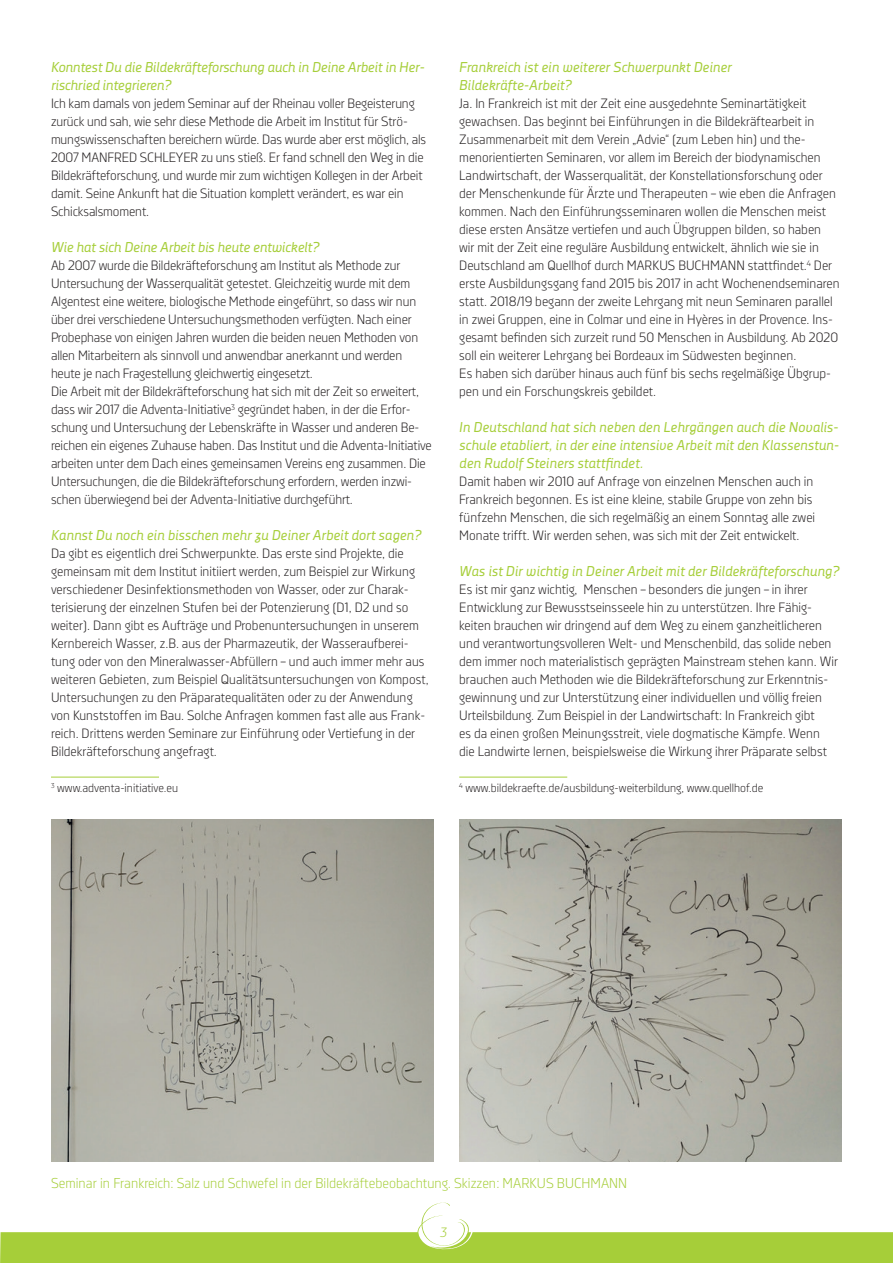
<style>
.page{position:relative;width:893px;height:1263px;background:#fff}
.page>*{position:absolute;margin:0;border:0;box-sizing:border-box;transform-origin:0 0}
.t1{font:italic 14.25px/18px "Decima Nova";color:#a6ce39}
.t2{font:14.25px "Decima Nova Lt";color:#a6ce39}
.t3{font:13.5px/18px "Decima Nova Lt";color:#231f20}
.t4{font:italic 13.5px "Decima Nova Lt";color:#a6ce39}
.t5{font:12px "Decima Nova Lt";color:#231f20}
</style>
<div class="page">
<svg style="left:0;top:1202px;width:893px;height:61px"></svg>
<hr style="left:51px;top:777px;width:108px;height:1px;background:#a6ce39">
<hr style="left:459px;top:777px;width:108px;height:1px;background:#a6ce39">
<img style="left:459px;top:820px;width:383px;height:342px">
<img style="left:51px;top:820px;width:383px;height:342px">
<p class="t1" style="left:51px;top:58px;width:375px">Konntest Du die Bildekräfteforschung auch in Deine Arbeit in Her&shy;rischried integrieren?</p>
<p class="t3" style="left:51px;top:94px;width:377px">Ich kam damals von jedem Seminar auf der Rheinau voller Begeisterung zurück und sah, wie sehr diese Methode die Arbeit im Institut für Strö&shy;mungswissenschaften bereichern würde. Das wurde aber erst möglich, als 2007 MANFRED SCHLEYER zu uns stieß. Er fand schnell den Weg in die Bildekräfteforschung, und wurde mir zum wichtigen Kollegen in der Arbeit damit. Seine Ankunft hat die Situation komplett verändert, es war ein Schicksalsmoment.</p>
<p class="t1" style="left:51px;top:238px;width:270px">Wie hat sich Deine Arbeit bis heute entwickelt?</p>
<p class="t3" style="left:51px;top:256px;width:382px">Ab 2007 wurde die Bildekräfteforschung am Institut als Methode zur Untersuchung der Wasserqualität getestet. Gleichzeitig wurde mit dem Algentest eine weitere, biologische Methode eingeführt, so dass wir nun über drei verschiedene Untersuchungsmethoden verfügten. Nach einer Probephase von einigen Jahren wurden die beiden neuen Methoden von allen Mitarbeitern als sinnvoll und anwendbar anerkannt und werden heute je nach Fragestellung gleichwertig eingesetzt.<br>Die Arbeit mit der Bildekräfteforschung hat sich mit der Zeit so erweitert, dass wir 2017 die Adventa-Initiative<sup>3</sup> gegründet haben, in der die Erfor&shy;schung und Untersuchung der Lebenskräfte in Wasser und anderen Be&shy;reichen ein eigenes Zuhause haben. Das Institut und die Adventa-Initiative arbeiten unter dem Dach eines gemeinsamen Vereins eng zusammen. Die Untersuchungen, die die Bildekräfteforschung erfordern, werden inzwi&shy;schen überwiegend bei der Adventa-Initiative durchgeführt.</p>
<p class="t1" style="left:51px;top:526px;width:372px">Kannst Du noch ein bisschen mehr zu Deiner Arbeit dort sagen?</p>
<p class="t3" style="left:51px;top:544px;width:379px">Da gibt es eigentlich drei Schwerpunkte. Das erste sind Projekte, die gemeinsam mit dem Institut initiiert werden, zum Beispiel zur Wirkung verschiedener Desinfektionsmethoden von Wasser, oder zur Charak&shy;terisierung der einzelnen Stufen bei der Potenzierung (D1, D2 und so weiter). Dann gibt es Aufträge und Probenuntersuchungen in unserem Kernbereich Wasser, z.B. aus der Pharmazeutik, der Wasseraufberei&shy;tung oder von den Mineralwasser-Abfüllern – und auch immer mehr aus weiteren Gebieten, zum Beispiel Qualitätsuntersuchungen von Kompost, Untersuchungen zu den Präparatequalitäten oder zu der Anwendung von Kunststoffen im Bau. Solche Anfragen kommen fast alle aus Frank&shy;reich. Drittens werden Seminare zur Einführung oder Vertiefung in der Bildekräfteforschung angefragt.</p>
<p class="t5" style="left:51px;top:781px;width:129px"><sup>3</sup> www.adventa-initiative.eu</p>
<p class="t1" style="left:459px;top:58px;width:274px">Frankreich ist ein weiterer Schwerpunkt Deiner<br>Bildekräfte-Arbeit?</p>
<p class="t3" style="left:459px;top:94px;width:382px">Ja. In Frankreich ist mit der Zeit eine ausgedehnte Seminartätigkeit gewachsen. Das beginnt bei Einführungen in die Bildekräftearbeit in Zusammenarbeit mit dem Verein „Advie“ (zum Leben hin) und the&shy;menorientierten Seminaren, vor allem im Bereich der biodynamischen Landwirtschaft, der Wasserqualität, der Konstellationsforschung oder der Menschenkunde für Ärzte und Therapeuten – wie eben die Anfragen kommen. Nach den Einführungsseminaren wollen die Menschen meist diese ersten Ansätze vertiefen und auch Übgruppen bilden, so haben wir mit der Zeit eine reguläre Ausbildung entwickelt, ähnlich wie sie in Deutschland am Quellhof durch MARKUS BUCHMANN stattfindet.<sup>4</sup> Der erste Ausbildungsgang fand 2015 bis 2017 in acht Wochenendseminaren statt. 2018/19 begann der zweite Lehrgang mit neun Seminaren parallel in zwei Gruppen, eine in Colmar und eine in Hyères in der Provence. Ins&shy;gesamt befinden sich zurzeit rund 50 Menschen in Ausbildung. Ab 2020 soll ein weiterer Lehrgang bei Bordeaux im Südwesten beginnen.<br>Es haben sich darüber hinaus auch fünf bis sechs regelmäßige Übgrup&shy;pen und ein Forschungskreis gebildet.</p>
<p class="t1" style="left:459px;top:418px;width:381px;text-align:justify">In Deutschland hat sich neben den Lehrgängen auch die Novalis&shy;schule etabliert, in der eine intensive Arbeit mit den Klassenstun&shy;den Rudolf Steiners stattfindet.</p>
<p class="t3" style="left:459px;top:472px;width:357px">Damit haben wir 2010 auf Anfrage von einzelnen Menschen auch in Frankreich begonnen. Es ist eine kleine, stabile Gruppe von zehn bis fünfzehn Menschen, die sich regelmäßig an einem Sonntag alle zwei Monate trifft. Wir werden sehen, was sich mit der Zeit entwickelt.</p>
<p class="t1" style="left:459px;top:562px;width:382px">Was ist Dir wichtig in Deiner Arbeit mit der Bildekräfteforschung?</p>
<p class="t3" style="left:459px;top:580px;width:380px">Es ist mir ganz wichtig, Menschen – besonders die jungen – in ihrer Entwicklung zur Bewusstseinsseele hin zu unterstützen. Ihre Fähig&shy;keiten brauchen wir dringend auf dem Weg zu einem ganzheitlicheren und verantwortungsvolleren Welt- und Menschenbild, das solide neben dem immer noch materialistisch geprägten Mainstream stehen kann. Wir brauchen auch Methoden wie die Bildekräfteforschung zur Erkenntnis&shy;gewinnung und zur Unterstützung einer individuellen und völlig freien Urteilsbildung. Zum Beispiel in der Landwirtschaft: In Frankreich gibt<br>es da einen großen Meinungsstreit, viele dogmatische Kämpfe. Wenn die Landwirte lernen, beispielsweise die Wirkung ihrer Präparate selbst</p>
<p class="t5" style="left:459px;top:781px;width:306px"><sup>4</sup> www.bildekraefte.de/ausbildung-weiterbildung, www.quellhof.de</p>
<p class="t2" style="left:51px;top:1175px;width:578px">Seminar in Frankreich: Salz und Schwefel in der Bildekräftebeobachtung. Skizzen: MARKUS BUCHMANN</p>
<p class="t4" style="left:440px;top:1224px;width:8px">3</p>
</div>
